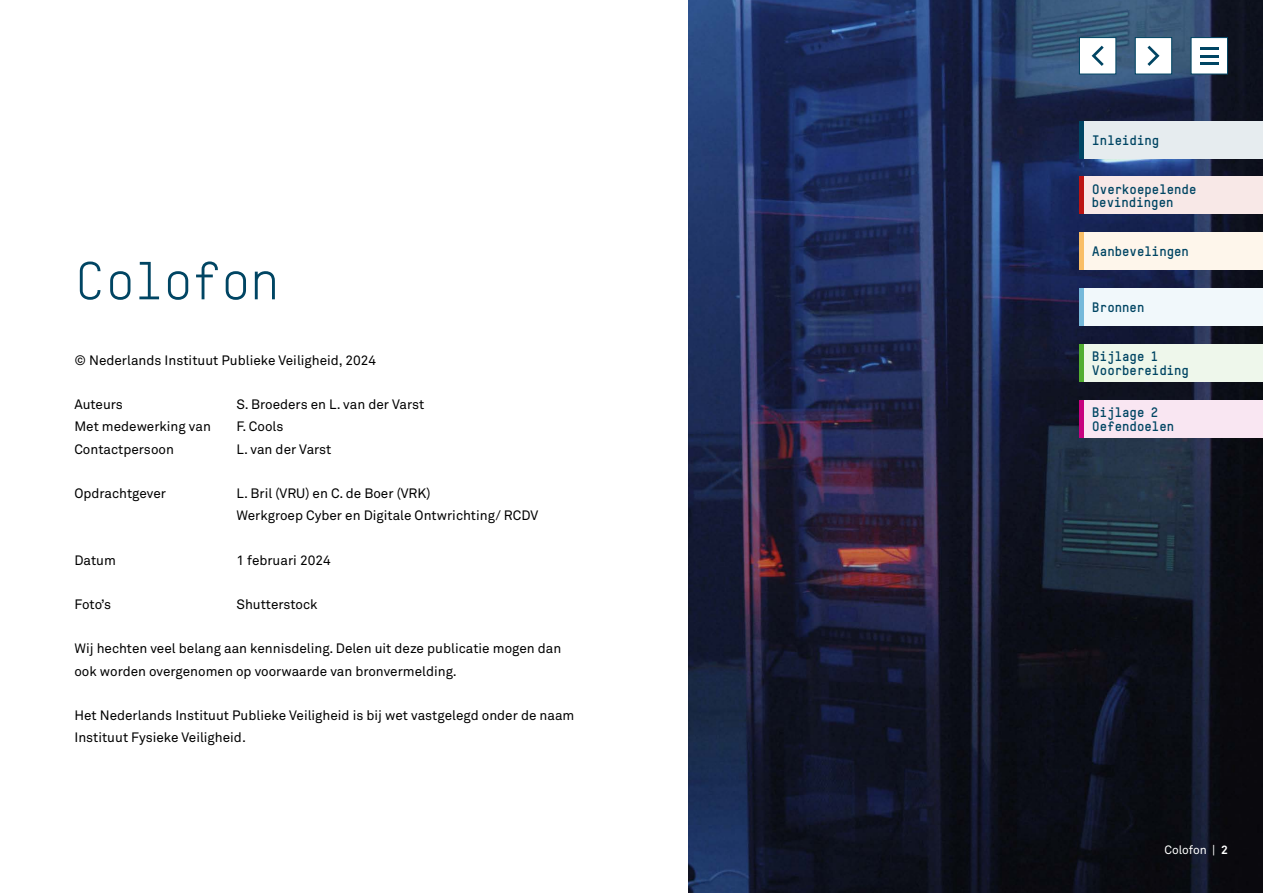
<style>
.page{position:relative;width:1263px;height:893px;background:#fff}
.page>*{position:absolute;margin:0;border:0;box-sizing:border-box;transform-origin:0 0}
.H1_Titel_groot{font:52.5px "TSTARTW";color:#004563}
.P-Broodtekst{font:13.5px/22.2px "Akkurat Std";color:#000}
.t1{font:700 13.5px/13.5px "TSTARTW";color:#004563}
.t2{font:12px "Akkurat Std";color:#fff}
.s1{font-weight:700}
</style>
<div class="page">
<img style="left:688px;top:0;width:575px;height:893px">
<div style="left:1079px;top:121px;width:184px;height:37px;background:#e6ecef"></div>
<div style="left:1079px;top:121px;width:5px;height:37px;background:#004563"></div>
<div style="left:1079px;top:177px;width:184px;height:37px;background:#f8e8e7"></div>
<div style="left:1079px;top:177px;width:5px;height:37px;background:#bc1413"></div>
<div style="left:1079px;top:233px;width:184px;height:37px;background:#fef6eb"></div>
<div style="left:1079px;top:233px;width:5px;height:37px;background:#f9be66"></div>
<div style="left:1079px;top:288px;width:184px;height:38px;background:#f1f8fb"></div>
<div style="left:1079px;top:288px;width:5px;height:38px;background:#76b9da"></div>
<div style="left:1079px;top:400px;width:184px;height:37px;background:#f9e6f2"></div>
<div style="left:1079px;top:400px;width:5px;height:37px;background:#c7017f"></div>
<div style="left:1079px;top:344px;width:184px;height:37px;background:#eef7eb"></div>
<div style="left:1079px;top:344px;width:5px;height:37px;background:#52ae32"></div>
<div style="left:1191px;top:37px;width:37px;height:37px;background:#fff;border:1px solid #004563"></div>
<svg style="left:1200px;top:48px;width:18px;height:2px"></svg>
<hr style="left:1200px;top:62px;width:18px;height:3px;background:#004563">
<hr style="left:1200px;top:55px;width:18px;height:3px;background:#004563">
<div style="left:1079px;top:37px;width:37px;height:37px;background:#fff;border:1px solid #004563"></div>
<svg style="left:1092px;top:46px;width:12px;height:20px"></svg>
<div style="left:1135px;top:37px;width:37px;height:37px;background:#fff;border:1px solid #004563"></div>
<svg style="left:1147px;top:46px;width:12px;height:20px"></svg>
<h1 class="H1_Titel_groot" style="left:74px;top:249px;width:206px">Colofon</h1>
<p class="P-Broodtekst" style="left:74px;top:349px;width:303px">© Nederlands Instituut Publieke Veiligheid, 2024</p>
<p class="P-Broodtekst" style="left:74px;top:393px;width:50px">Auteurs</p>
<p class="P-Broodtekst" style="left:236px;top:393px;width:189px">S. Broeders en L. van der Varst</p>
<p class="P-Broodtekst" style="left:74px;top:416px;width:138px">Met medewerking van</p>
<p class="P-Broodtekst" style="left:236px;top:416px;width:49px">F. Cools</p>
<p class="P-Broodtekst" style="left:74px;top:438px;width:101px">Contactpersoon</p>
<p class="P-Broodtekst" style="left:236px;top:438px;width:96px">L. van der Varst</p>
<p class="P-Broodtekst" style="left:74px;top:482px;width:93px">Opdrachtgever</p>
<p class="P-Broodtekst" style="left:236px;top:482px;width:196px">L. Bril (VRU) en C. de Boer (VRK)</p>
<p class="P-Broodtekst" style="left:236px;top:504px;width:303px">Werkgroep Cyber en Digitale Ontwrichting/ RCDV</p>
<p class="P-Broodtekst" style="left:74px;top:549px;width:43px">Datum</p>
<p class="P-Broodtekst" style="left:236px;top:549px;width:96px">1 februari 2024</p>
<p class="P-Broodtekst" style="left:74px;top:593px;width:38px">Foto’s</p>
<p class="P-Broodtekst" style="left:236px;top:593px;width:83px">Shutterstock</p>
<p class="P-Broodtekst" style="left:74px;top:638px;width:488px">Wij hechten veel belang aan kennisdeling. Delen uit deze publicatie mogen dan ook worden overgenomen op voorwaarde van bronvermelding.</p>
<p class="P-Broodtekst" style="left:74px;top:704px;width:501px">Het Nederlands Instituut Publieke Veiligheid is bij wet vastgelegd onder de naam<br>Instituut Fysieke Veiligheid.</p>
<p class="t1" style="left:1092px;top:133px;width:69px">Inleiding</p>
<p class="t1" style="left:1092px;top:182px;width:106px">Overkoepelende bevindingen</p>
<p class="t1" style="left:1092px;top:244px;width:99px">Aanbevelingen</p>
<p class="t1" style="left:1092px;top:300px;width:54px">Bronnen</p>
<p class="t1" style="left:1092px;top:349px;width:99px">Bijlage 1<br>Voorbereiding</p>
<p class="t1" style="left:1092px;top:405px;width:84px">Bijlage 2<br>Oefendoelen</p>
<p class="t2" style="left:1164px;top:842px;width:65px">Colofon | <span class="s1">2</span></p>
</div>
